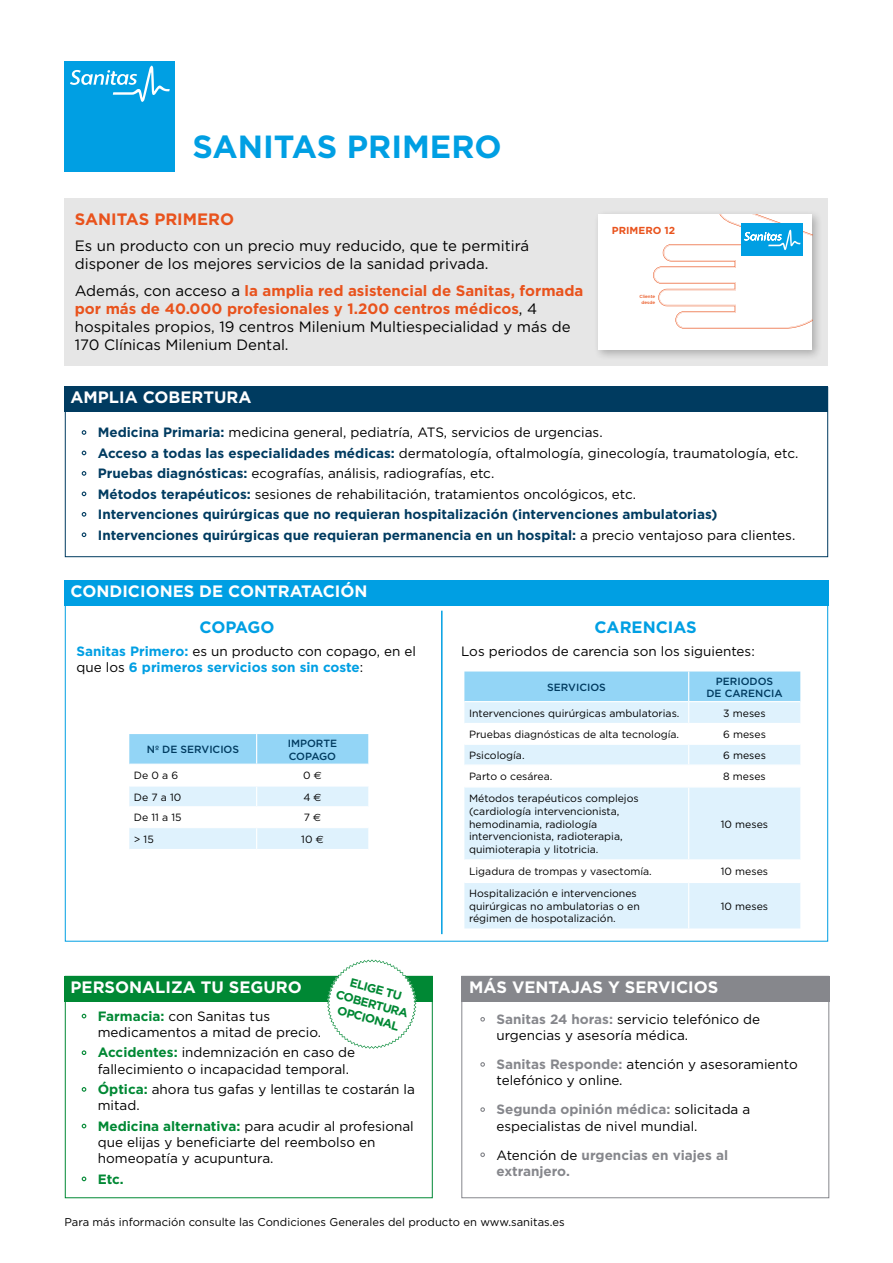
<style>
.page{position:relative;width:893px;height:1263px;background:#fff}
.page>*{position:absolute;margin:0;border:0;box-sizing:border-box;transform-origin:0 0}
.t1{font:700 32.1px "Gotham";color:#009fe3}
.t2{font:700 16.5px "Gotham";color:#fff}
.t3{font:700 16.5px "Gotham";color:#009fe3}
.t4{font:700 16.5px "Gotham";color:#e9531d}
.t5{font:15px/18px "Gotham";color:#000}
.t6{font:13.5px/16.2px "Gotham";color:#000}
.t7{font:700 13.5px/20.4px "Gotham";color:#003b60}
.t8{font:700 13.5px/16.2px "Gotham";color:#009fe3}
.t9{font:700 13.5px/16.2px "Gotham";color:#86878c}
.t10{font:700 13.5px "Gotham";color:#008834}
.t11{font:700 12px/15px "Gotham";color:#008834;text-align:center}
.t12{font:11.25px "Gotham";color:#000}
.t13{font:10.5px/12.6px "Gotham";color:#000}
.t14{font:500 10.5px/12.5px "Gotham";color:#003b60;text-align:center}
.t15{font:700 10.2px "Gotham";color:#e9531d}
.t16{font:500 4.35px/5.2px "Gotham";color:#e9531d;text-align:center}
.s1{font-weight:700;color:#e9531d}
.s2{font-weight:400;color:#000}
.s3{font-family:"Euro Sans"}
.s4{font-weight:700;color:#008834}
.s5{font-weight:700;color:#86878c}
</style>
<div class="page">
<div style="left:65px;top:976px;width:368px;height:25px;background:#008834"></div>
<div style="left:461px;top:976px;width:368px;height:25px;background:#86878c"></div>
<svg style="left:82px;top:1014px;width:4px;height:4px"></svg>
<svg style="left:82px;top:1050px;width:4px;height:5px"></svg>
<svg style="left:82px;top:1087px;width:4px;height:5px"></svg>
<svg style="left:82px;top:1124px;width:4px;height:4px"></svg>
<svg style="left:82px;top:1176px;width:4px;height:5px"></svg>
<svg style="left:480px;top:1017px;width:5px;height:4px"></svg>
<svg style="left:480px;top:1062px;width:5px;height:5px"></svg>
<svg style="left:480px;top:1107px;width:5px;height:5px"></svg>
<svg style="left:480px;top:1152px;width:5px;height:5px"></svg>
<div style="left:65px;top:61px;width:110px;height:111px;background:#009fe3"></div>
<svg style="left:70px;top:66px;width:100px;height:36px"></svg>
<div style="left:65px;top:976px;width:368px;height:222px;border:1px solid #008834"></div>
<div style="left:461px;top:976px;width:368px;height:222px;border:1px solid #86878c"></div>
<svg style="left:327px;top:959px;width:90px;height:90px"></svg>
<div style="left:65px;top:199px;width:763px;height:167px;background:#e6e6e6"></div>
<div style="left:65px;top:386px;width:763px;height:26px;background:#003b60"></div>
<svg style="left:82px;top:430px;width:4px;height:5px"></svg>
<svg style="left:82px;top:451px;width:4px;height:4px"></svg>
<svg style="left:82px;top:471px;width:4px;height:5px"></svg>
<svg style="left:82px;top:491px;width:4px;height:5px"></svg>
<svg style="left:82px;top:512px;width:4px;height:5px"></svg>
<svg style="left:82px;top:532px;width:4px;height:5px"></svg>
<div style="left:65px;top:387px;width:763px;height:170px;border:1px solid #003b60"></div>
<div style="left:593px;top:209px;width:230px;height:152px;background:#000;opacity:.25"></div>
<div style="left:598px;top:214px;width:214px;height:136px;background:#fff"></div>
<svg style="left:653px;top:214px;width:159px;height:115px"></svg>
<div style="left:65px;top:580px;width:764px;height:26px;background:#009fe3"></div>
<svg style="left:464px;top:787px;width:336px;height:141px;fill:#dff2fd"></svg>
<svg style="left:464px;top:671px;width:336px;height:94px"></svg>
<hr style="left:688px;top:787px;width:1px;height:72px;background:#fff">
<hr style="left:464px;top:859px;width:225px;height:1px;background:#fff">
<hr style="left:689px;top:859px;width:111px;height:1px;background:#fff">
<svg style="left:688px;top:860px;width:1px;height:22px"></svg>
<hr style="left:464px;top:882px;width:225px;height:1px;background:#fff">
<hr style="left:689px;top:882px;width:111px;height:1px;background:#fff">
<hr style="left:688px;top:883px;width:1px;height:45px;background:#fff">
<svg style="left:129px;top:734px;width:239px;height:115px"></svg>
<hr style="left:441px;top:611px;width:2px;height:323px;background:#009fe3">
<h1 class="t1" style="left:192px;top:128px;width:311px">SANITAS PRIMERO</h1>
<p class="t4" style="left:75px;top:210px;width:161px">SANITAS PRIMERO</p>
<p class="t5" style="left:75px;top:237px;width:456px">Es un producto con un precio muy reducido, que te permitirá disponer de los mejores servicios de la sanidad privada.</p>
<p class="t5" style="left:75px;top:281px;width:510px">Además, con acceso a <span class="s1">la amplia red asistencial de Sanitas, formada por más de 40.000 profesionales y 1.200 centros médicos</span>, 4 hospitales propios, 19 centros Milenium Multiespecialidad y más de 170 Clínicas Milenium Dental.</p>
<p class="t2" style="left:71px;top:388px;width:183px">AMPLIA COBERTURA</p>
<p class="t15" style="left:612px;top:225px;width:65px">PRIMERO 12</p>
<p class="t16" style="left:639px;top:294px;width:17px">Cliente desde</p>
<p class="t7" style="left:98px;top:422px;width:702px">Medicina Primaria: <span class="s2">medicina general, pediatría, ATS, servicios de urgencias.<br></span>Acceso a todas las especialidades médicas: <span class="s2">dermatología, oftalmología, ginecología, traumatología, etc.<br></span>Pruebas diagnósticas: <span class="s2">ecografías, análisis, radiografías, etc.<br></span>Métodos terapéuticos: <span class="s2">sesiones de rehabilitación, tratamientos oncológicos, etc.<br></span>Intervenciones quirúrgicas que no requieran hospitalización (intervenciones ambulatorias)<br>Intervenciones quirúrgicas que requieran permanencia en un hospital: <span class="s2">a precio ventajoso para clientes.</span></p>
<p class="t2" style="left:71px;top:582px;width:298px">CONDICIONES DE CONTRATACIÓN</p>
<p class="t3" style="left:200px;top:618px;width:76px">COPAGO</p>
<p class="t3" style="left:594px;top:618px;width:104px">CARENCIAS</p>
<p class="t8" style="left:77px;top:642px;width:341px">Sanitas Primero: <span class="s2">es un producto con copago, en el que los</span> 6 primeros servicios son sin coste<span class="s2">:</span></p>
<p class="t6" style="left:461px;top:642px;width:295px">Los periodos de carencia son los siguientes:</p>
<p class="t14" style="left:147px;top:743px;width:94px">Nº DE SERVICIOS</p>
<p class="t14" style="left:288px;top:737px;width:51px;text-align:left">IMPORTE<br>COPAGO</p>
<p class="t13" style="left:134px;top:769px;width:46px">De 0 a 6</p>
<p class="t13" style="left:303px;top:769px;width:20px">0 <span class="s3">€</span></p>
<p class="t13" style="left:134px;top:790px;width:49px">De 7 a 10</p>
<p class="t13" style="left:303px;top:790px;width:20px">4 <span class="s3">€</span></p>
<p class="t13" style="left:134px;top:811px;width:49px">De 11 a 15</p>
<p class="t13" style="left:304px;top:811px;width:19px">7 <span class="s3">€</span></p>
<p class="t13" style="left:134px;top:832px;width:21px">&gt; 15</p>
<p class="t13" style="left:301px;top:832px;width:24px">10 <span class="s3">€</span></p>
<p class="t14" style="left:547px;top:681px;width:60px">SERVICIOS</p>
<p class="t14" style="left:706px;top:674px;width:78px">PERIODOS<br>DE CARENCIA</p>
<p class="t13" style="left:469px;top:706px;width:212px">Intervenciones quirúrgicas ambulatorias.</p>
<p class="t13" style="left:723px;top:706px;width:44px">3 meses</p>
<p class="t13" style="left:469px;top:728px;width:212px">Pruebas diagnósticas de alta tecnología.</p>
<p class="t13" style="left:723px;top:728px;width:44px">6 meses</p>
<p class="t13" style="left:469px;top:749px;width:57px">Psicología.</p>
<p class="t13" style="left:723px;top:749px;width:44px">6 meses</p>
<p class="t13" style="left:469px;top:770px;width:85px">Parto o cesárea.</p>
<p class="t13" style="left:723px;top:770px;width:44px">8 meses</p>
<p class="t13" style="left:469px;top:792px;width:171px">Métodos terapéuticos complejos (cardiología intervencionista, hemodinamia, radiología intervencionista, radioterapia, quimioterapia y litotricia.</p>
<p class="t13" style="left:721px;top:817px;width:49px">10 meses</p>
<p class="t13" style="left:469px;top:865px;width:184px">Ligadura de trompas y vasectomía.</p>
<p class="t13" style="left:721px;top:865px;width:49px">10 meses</p>
<p class="t13" style="left:469px;top:887px;width:172px">Hospitalización e intervenciones quirúrgicas no ambulatorias o en régimen de hospotalización.</p>
<p class="t13" style="left:721px;top:899px;width:49px">10 meses</p>
<p class="t2" style="left:71px;top:977px;width:233px">PERSONALIZA TU SEGURO</p>
<p class="t2" style="left:469px;top:977px;width:250px">MÁS VENTAJAS Y SERVICIOS</p>
<p class="t11" style="left:342px;top:972px;width:76px;rotate:15deg">ELIGE TU<br>COBERTURA<br>OPCIONAL</p>
<p class="t6" style="left:98px;top:1008px;width:225px"><span class="s4">Farmacia:</span> con Sanitas tus medicamentos a mitad de precio.</p>
<p class="t6" style="left:98px;top:1044px;width:259px"><span class="s4">Accidentes:</span> indemnización en caso de fallecimiento o incapacidad temporal.</p>
<p class="t6" style="left:98px;top:1081px;width:319px"><span class="s4">Óptica:</span> ahora tus gafas y lentillas te costarán la mitad.</p>
<p class="t6" style="left:98px;top:1118px;width:318px"><span class="s4">Medicina alternativa:</span> para acudir al profesional que elijas y beneficiarte del reembolso en homeopatía y acupuntura.</p>
<p class="t10" style="left:98px;top:1171px;width:28px">Etc.</p>
<p class="t6" style="left:496px;top:1011px;width:265px"><span class="s5">Sanitas 24 horas:</span> servicio telefónico de urgencias y asesoría médica.</p>
<p class="t6" style="left:496px;top:1056px;width:303px"><span class="s5">Sanitas Responde:</span> atención y asesoramiento telefónico y online.</p>
<p class="t6" style="left:496px;top:1101px;width:255px"><span class="s5">Segunda opinión médica:</span> solicitada a especialistas de nivel mundial.</p>
<p class="t9" style="left:496px;top:1146px;width:233px"><span class="s2">Atención de</span> urgencias en viajes al extranjero.</p>
<p class="t12" style="left:65px;top:1215px;width:502px">Para más información consulte las Condiciones Generales del producto en www.sanitas.es</p>
</div>
